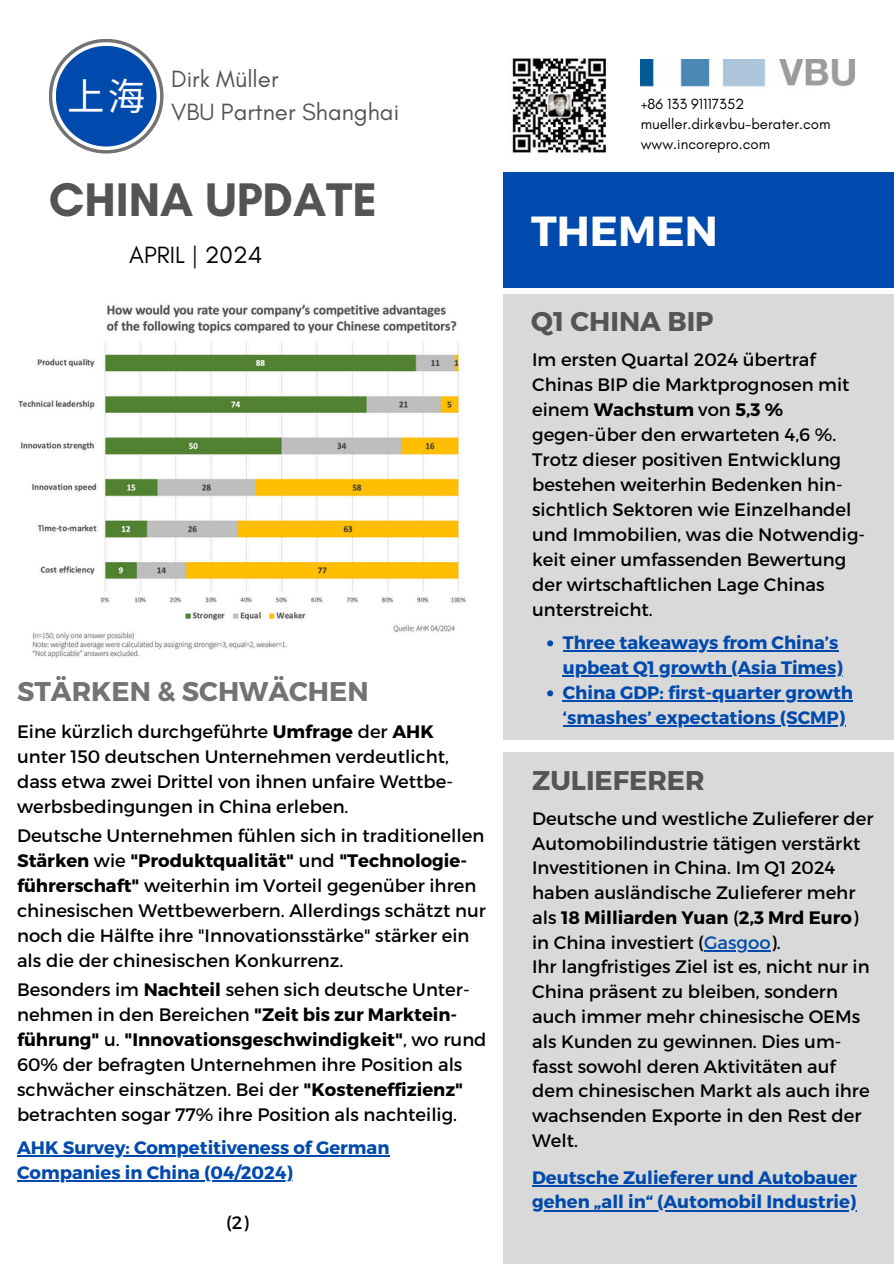
<style>
.page{position:relative;width:894px;height:1264px;background:#fff}
.page>*{position:absolute;margin:0;border:0;box-sizing:border-box;transform-origin:0 0}
.t1{font:700 48px "Glacial Indifference";color:#545454}
.t2{font:700 42px "Montserrat";color:#fff}
.t3{font:37.35px "Noto Sans CJ Ksc";color:#fff}
.t4{font:700 27px "Montserrat";color:#545454}
.t5{font:700 27px "Montserrat";color:#737373}
.t6{font:24px/32.7px "Glacial Indifference";color:#545454}
.t7{font:24px "Glacial Indifference";color:#000}
.t8{font:18px/25px "Montserrat";color:#000}
.t9{font:700 18px/25px "Montserrat";color:#004aad}
.t10{font:15px "Glacial Indifference";color:#000}
.s1{font-weight:700}
.s2{color:#004aad}
</style>
<div class="page">
<div style="left:503px;top:171px;width:390px;height:116px;background:#004aad"></div>
<div style="left:503px;top:294px;width:390px;height:445px;background:#d9d9d9"></div>
<div style="left:503px;top:752px;width:390px;height:511px;background:#d9d9d9"></div>
<img style="left:512px;top:58px;width:95px;height:95px">
<svg style="left:49px;top:39px;width:114px;height:114px"></svg>
<div style="left:56px;top:46px;width:100px;height:100px;background:#004aad;border-radius:50%"></div>
<img style="left:640px;top:59px;width:214px;height:28px">
<img style="left:18px;top:304px;width:448px;height:354px">
<hr style="left:17px;top:1155px;width:372px;height:2px;background:#004aad">
<hr style="left:17px;top:1180px;width:276px;height:2px;background:#004aad">
<hr style="left:703px;top:950px;width:67px;height:1px;background:#004aad">
<hr style="left:532px;top:1185px;width:324px;height:1px;background:#004aad">
<hr style="left:532px;top:1209px;width:324px;height:2px;background:#004aad">
<svg style="left:547px;top:640px;width:6px;height:6px"></svg>
<hr style="left:562px;top:650px;width:276px;height:2px;background:#004aad">
<hr style="left:562px;top:675px;width:280px;height:2px;background:#004aad">
<svg style="left:547px;top:690px;width:6px;height:6px"></svg>
<hr style="left:562px;top:700px;width:290px;height:2px;background:#004aad">
<hr style="left:562px;top:725px;width:283px;height:2px;background:#004aad">
<p class="t3" style="left:67px;top:66px;width:79px">上海</p>
<p class="t6" style="left:171px;top:62px;width:229px">Dirk Müller<br>VBU Partner Shanghai</p>
<h5 class="t1" style="left:49px;top:171px;width:330px">CHINA UPDATE</h5>
<p class="t7" style="left:129px;top:240px;width:135px">APRIL | 2024</p>
<h4 class="t5" style="left:17px;top:674px;width:353px">STÄRKEN &amp; SCHWÄCHEN</h4>
<p class="t8" style="left:17px;top:718px;width:418px">Eine kürzlich durchgeführte <span class="s1">Umfrage</span> der <span class="s1">AHK</span></p>
<p class="t8" style="left:17px;top:743px;width:437px">unter 150 deutschen Unternehmen verdeutlicht, dass etwa zwei Drittel von ihnen unfaire Wettbe&shy;werbsbedingungen in China erleben.</p>
<p class="t8" style="left:17px;top:822px;width:470px">Deutsche Unternehmen fühlen sich in traditionellen <span class="s1">Stärken</span> wie <span class="s1">"Produktqualität"</span> und <span class="s1">"Technologie&shy;führerschaft"</span> weiterhin im Vorteil gegenüber ihren chinesischen Wettbewerbern. Allerdings schätzt nur noch die Hälfte ihre "Innovationsstärke" stärker ein als die der chinesischen Konkurrenz.</p>
<p class="t8" style="left:17px;top:976px;width:471px">Besonders im <span class="s1">Nachteil</span> sehen sich deutsche Unter&shy;nehmen in den Bereichen <span class="s1">"Zeit bis zur Marktein&shy;führung"</span> u. <span class="s1">"Innovationsgeschwindigkeit"</span>, wo rund 60% der befragten Unternehmen ihre Position als schwächer einschätzen. Bei der <span class="s1">"Kosteneffizienz" </span>betrachten sogar 77% ihre Position als nachteilig.</p>
<h2 class="t9" style="left:17px;top:1134px;width:374px">AHK Survey: Competitiveness of German</h2>
<h4 class="t9" style="left:17px;top:1159px;width:277px">Companies in China (04/2024)</h4>
<p class="t8" style="left:226px;top:1209px;width:24px">(2)</p>
<p class="t10" style="left:640px;top:95px;width:105px">+86 133 91117352</p>
<p class="t10" style="left:640px;top:115px;width:191px">mueller.dirk@vbu-berater.com</p>
<p class="t10" style="left:640px;top:135px;width:131px">www.incorepro.com</p>
<p class="t2" style="left:531px;top:204px;width:188px">THEMEN</p>
<h4 class="t4" style="left:531px;top:304px;width:184px">Q1 CHINA BIP</h4>
<p class="t8" style="left:532px;top:346px;width:319px">Im ersten Quartal 2024 übertraf<br>Chinas BIP die Marktprognosen mit einem <span class="s1">Wachstum</span> von <span class="s1">5,3 % </span>gegen-über den erwarteten 4,6 %.</p>
<p class="t8" style="left:532px;top:446px;width:334px">Trotz dieser positiven Entwicklung bestehen weiterhin Bedenken hin&shy;sichtlich Sektoren wie Einzelhandel und Immobilien, was die Notwendig&shy;keit einer umfassenden Bewertung der wirtschaftlichen Lage Chinas unterstreicht.</p>
<p class="t9" style="left:562px;top:629px;width:292px">Three takeaways from China’s upbeat Q1 growth (Asia Times)<br>China GDP: first-quarter growth ‘smashes’ expectations (SCMP)</p>
<p class="t4" style="left:532px;top:762px;width:174px">ZULIEFERER</p>
<p class="t8" style="left:532px;top:805px;width:343px">Deutsche und westliche Zulieferer der Automobilindustrie tätigen verstärkt Investitionen in China. Im Q1 2024 haben ausländische Zulieferer mehr als <span class="s1">18 Milliarden Yuan</span> (<span class="s1">2,3 Mrd Euro</span>) in China investiert (<span class="s2">Gasgoo</span>).</p>
<p class="t8" style="left:532px;top:953px;width:339px">Ihr langfristiges Ziel ist es, nicht nur in<br>China präsent zu bleiben, sondern auch immer mehr chinesische OEMs als Kunden zu gewinnen. Dies um&shy;fasst sowohl deren Aktivitäten auf dem chinesischen Markt als auch ihre wachsenden Exporte in den Rest der<br>Welt.</p>
<p class="t9" style="left:532px;top:1163px;width:326px">Deutsche Zulieferer und Autobauer</p>
<p class="t9" style="left:532px;top:1188px;width:325px">gehen „all in“ (Automobil Industrie)</p>
</div>
